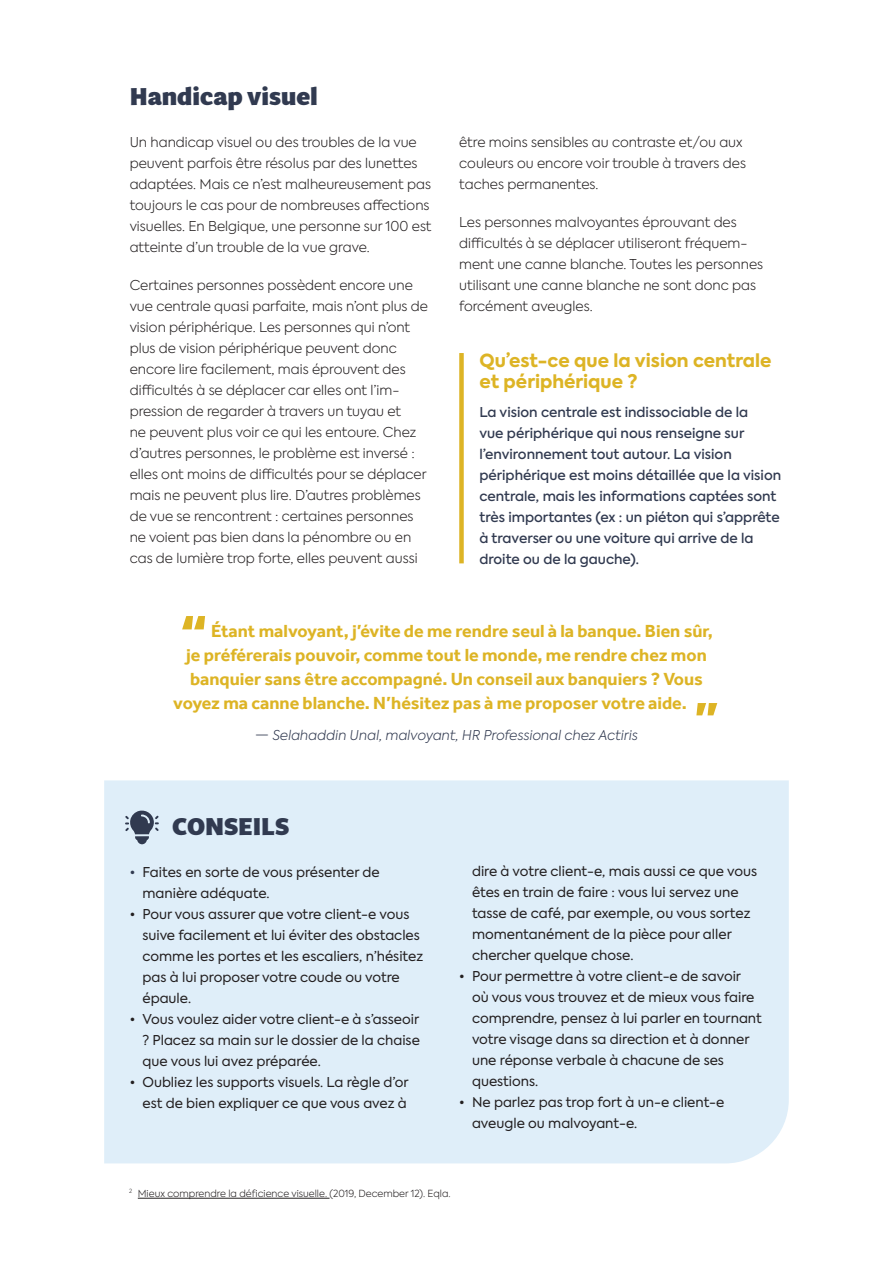
<style>
.page{position:relative;width:893px;height:1263px;background:#fff}
.page>*{position:absolute;margin:0;border:0;box-sizing:border-box;transform-origin:0 0}
.t1{font:800 54px "Effra";color:#ddb425}
.t2{font:700 54px "Effra";color:#ddb425}
.t3{font:800 24px "Multi Display";color:#313a50}
.t4{font:700 18px "Effra";color:#ddb425}
.t5{font:800 18px/21px "Axiforma";color:#ddb425}
.t6{font:300 13.5px/21px "Axiforma";color:#231f20}
.t7{font:13.5px/21px "Axiforma";color:#231f20}
.t8{font:500 13.5px/21px "Axiforma";color:#313a50}
.t9{font:italic 300 13.5px "Axiforma";color:#313a50}
.t10{font:300 9.75px "Axiforma";color:#231f20}
.s1{font-style:normal}
.s2{color:#313a50}
</style>
<div class="page">
<div style="left:459px;top:353px;width:5px;height:210px;background:#ddb425"></div>
<hr style="left:138px;top:1198px;width:192px;height:1px;background:#231f20">
<div style="left:104px;top:780px;width:685px;height:383px;background:#dfeef9"></div>
<svg style="left:125px;top:809px;width:34px;height:35px"></svg>
<p class="t3" style="left:130px;top:80px;width:190px">Handicap visuel</p>
<p class="t6" style="left:130px;top:132px;width:303px">Un handicap visuel ou des troubles de la vue peuvent parfois être résolus par des lunettes adaptées. Mais ce n’est malheureusement pas toujours le cas pour de nombreuses affections visuelles. En Belgique, une personne sur 100 est atteinte d’un trouble de la vue grave.</p>
<p class="t6" style="left:130px;top:275px;width:300px">Certaines personnes possèdent encore une vue centrale quasi parfaite, mais n’ont plus de vision périphérique. Les personnes qui n’ont plus de vision périphérique peuvent donc encore lire facilement, mais éprouvent des difficultés à se déplacer car elles ont l’im&shy;pression de regarder à travers un tuyau et<br>ne peuvent plus voir ce qui les entoure. Chez d’autres personnes, le problème est inversé : elles ont moins de difficultés pour se déplacer mais ne peuvent plus lire. D’autres problèmes de vue se rencontrent : certaines personnes ne voient pas bien dans la pénombre ou en cas de lumière trop forte, elles peuvent aussi</p>
<p class="t6" style="left:459px;top:131px;width:288px">être moins sensibles au contraste et/ou aux couleurs ou encore voir trouble à travers des taches permanentes.</p>
<p class="t6" style="left:459px;top:211px;width:305px">Les personnes malvoyantes éprouvant des difficultés à se déplacer utiliseront fréquem&shy;ment une canne blanche. Toutes les personnes utilisant une canne blanche ne sont donc pas forcément aveugles.</p>
<p class="t5" style="left:479px;top:350px;width:294px">Qu’est-ce que la vision centrale et périphérique ?</p>
<p class="t8" style="left:479px;top:402px;width:303px">La vision centrale est indissociable de la<br>vue périphérique qui nous renseigne sur l’environnement tout autour. La vision périphérique est moins détaillée que la vision centrale, mais les informations captées sont très importantes (ex : un piéton qui s’apprête à traverser ou une voiture qui arrive de la droite ou de la gauche).</p>
<p class="t1" style="left:180px;top:602px;width:29px">“</p>
<p class="t4" style="left:211px;top:620px;width:503px">Étant malvoyant, j’évite de me rendre seul à la banque. Bien sûr,</p>
<p class="t4" style="left:186px;top:644px;width:522px">je préférerais pouvoir, comme tout le monde, me rendre chez mon</p>
<p class="t4" style="left:190px;top:668px;width:514px">banquier sans être accompagné. Un conseil aux banquiers ? Vous</p>
<p class="t4" style="left:173px;top:692px;width:515px">voyez ma canne blanche. N’hésitez pas à me proposer votre aide.</p>
<p class="t9" style="left:255px;top:726px;width:384px"><span class="s1">—</span> Selahaddin Unal, malvoyant, HR Professional chez Actiris</p>
<p class="t2" style="left:693px;top:689px;width:28px">”</p>
<p class="t3" style="left:172px;top:810px;width:119px">CONSEILS</p>
<p class="t7" style="left:142px;top:862px;width:239px;text-indent:-13px"><span class="s2">•</span> Faites en sorte de vous présenter de manière adéquate.</p>
<p class="t7" style="left:142px;top:904px;width:282px;text-indent:-13px">• Pour vous assurer que votre client-e vous suive facilement et lui éviter des obstacles comme les portes et les escaliers, n’hésitez pas à lui proposer votre coude ou votre épaule.</p>
<p class="t7" style="left:142px;top:1009px;width:279px;text-align:justify;text-indent:-13px">• Vous voulez aider votre client-e à s’asseoir ? Placez sa main sur le dossier de la chaise que vous lui avez préparée.</p>
<p class="t7" style="left:130px;top:1072px;width:281px;text-align:right">• Oubliez les supports visuels. La règle d’or est de bien expliquer ce que vous avez à</p>
<p class="t7" style="left:472px;top:861px;width:287px">dire à votre client-e, mais aussi ce que vous êtes en train de faire : vous lui servez une tasse de café, par exemple, ou vous sortez momentanément de la pièce pour aller chercher quelque chose.</p>
<p class="t7" style="left:472px;top:966px;width:291px;text-indent:-13px">• Pour permettre à votre client-e de savoir<br>où vous vous trouvez et de mieux vous faire comprendre, pensez à lui parler en tournant votre visage dans sa direction et à donner une réponse verbale à chacune de ses questions.</p>
<p class="t7" style="left:472px;top:1092px;width:254px;text-indent:-13px">• Ne parlez pas trop fort à un-e client-e aveugle ou malvoyant-e.</p>
<p class="t10" style="left:129px;top:1187px;width:323px"><sup>2</sup> Mieux comprendre la déficience visuelle. (2019, December 12). Eqla.</p>
</div>
